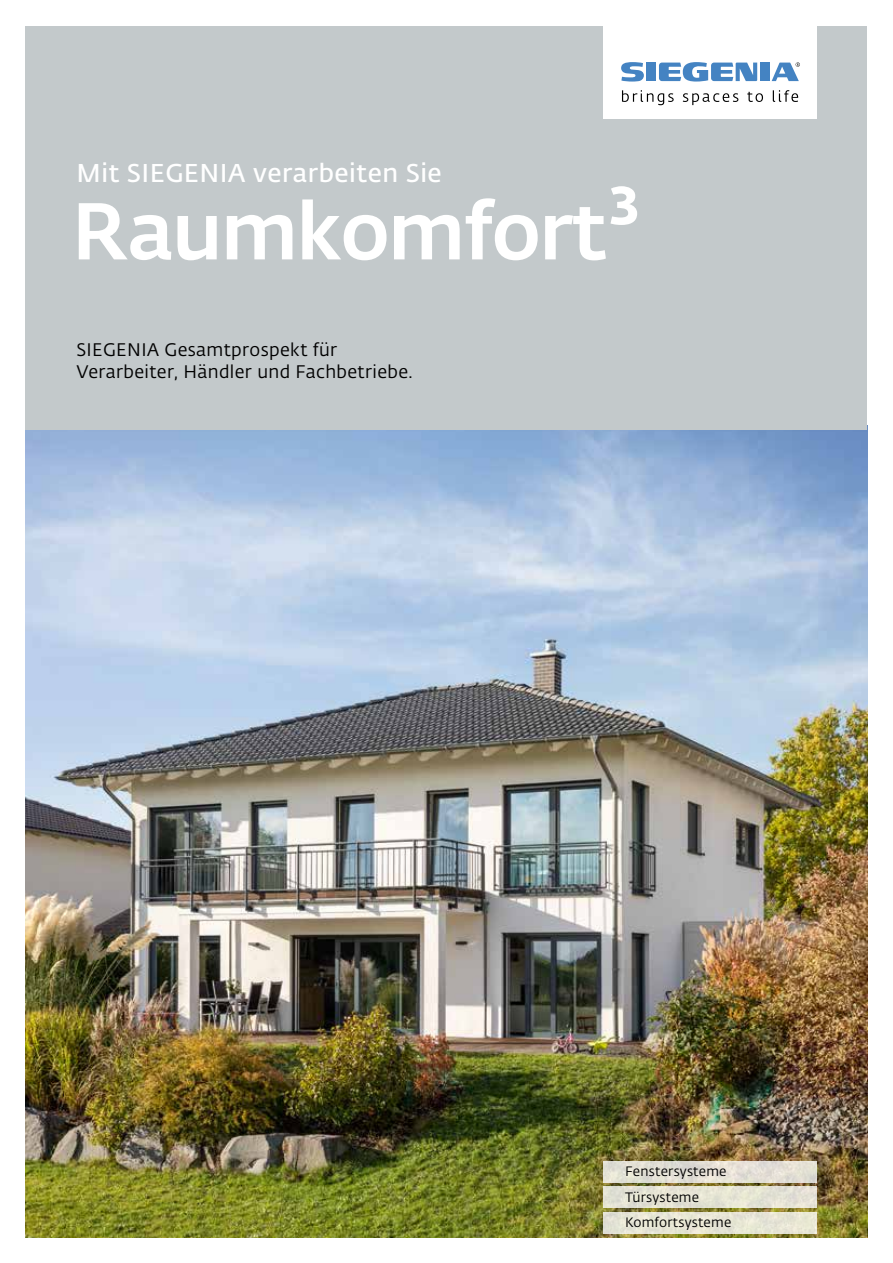
<style>
.page{position:relative;width:893px;height:1263px;background:#fff}
.page>*{position:absolute;margin:0;border:0;box-sizing:border-box;transform-origin:0 0}
.t1{font:500 79.5px "Fedra Sans Alt Pro";letter-spacing:-.02em;color:#fff}
.t2{font:600 25.5px "Fedra Sans Alt Pro";letter-spacing:.02em;color:#fff}
.t3{font:18px/22.5px "Fedra Sans Alt Pro";letter-spacing:.02em;color:#000}
.t4{font:13.5px/25.5px "Fedra Sans Alt Pro";letter-spacing:.015em;color:#000}
</style>
<div class="page">
<img style="left:26px;top:429px;width:841px;height:808px">
<div style="left:603px;top:1212px;width:213px;height:21px;background:#e7e6d5"></div>
<div style="left:603px;top:1186px;width:213px;height:22px;background:#e5e3d4"></div>
<svg style="left:603px;top:1161px;width:213px;height:21px;background:#e3dfd5"></svg>
<div style="left:26px;top:26px;width:841px;height:403px;background:#c3c9cb"></div>
<div style="left:603px;top:0;width:213px;height:118px;background:#fff"></div>
<svg style="left:622px;top:90px;width:52px;height:15px"></svg>
<svg style="left:683px;top:93px;width:55px;height:12px"></svg>
<svg style="left:747px;top:92px;width:16px;height:10px"></svg>
<svg style="left:773px;top:90px;width:25px;height:12px"></svg>
<div style="left:646px;top:63px;width:10px;height:18px;background:#4483c2"></div>
<svg style="left:621px;top:62px;width:23px;height:20px"></svg>
<div style="left:760px;top:63px;width:10px;height:18px;background:#4483c2"></div>
<svg style="left:659px;top:62px;width:98px;height:20px"></svg>
<svg style="left:772px;top:62px;width:28px;height:19px"></svg>
<h2 class="t2" style="left:77px;top:154px;width:367px">Mit SIEGENIA verarbeiten Sie</h2>
<h1 class="t1" style="left:71px;top:171px;width:570px">Raumkomfort<sup>3</sup></h1>
<p class="t3" style="left:77px;top:338px;width:338px">SIEGENIA Gesamtprospekt für<br>Verarbeiter, Händler und Fachbetriebe.</p>
<p class="t4" style="left:625px;top:1158px;width:108px">Fenstersysteme<br>Türsysteme<br>Komfortsysteme</p>
</div>
